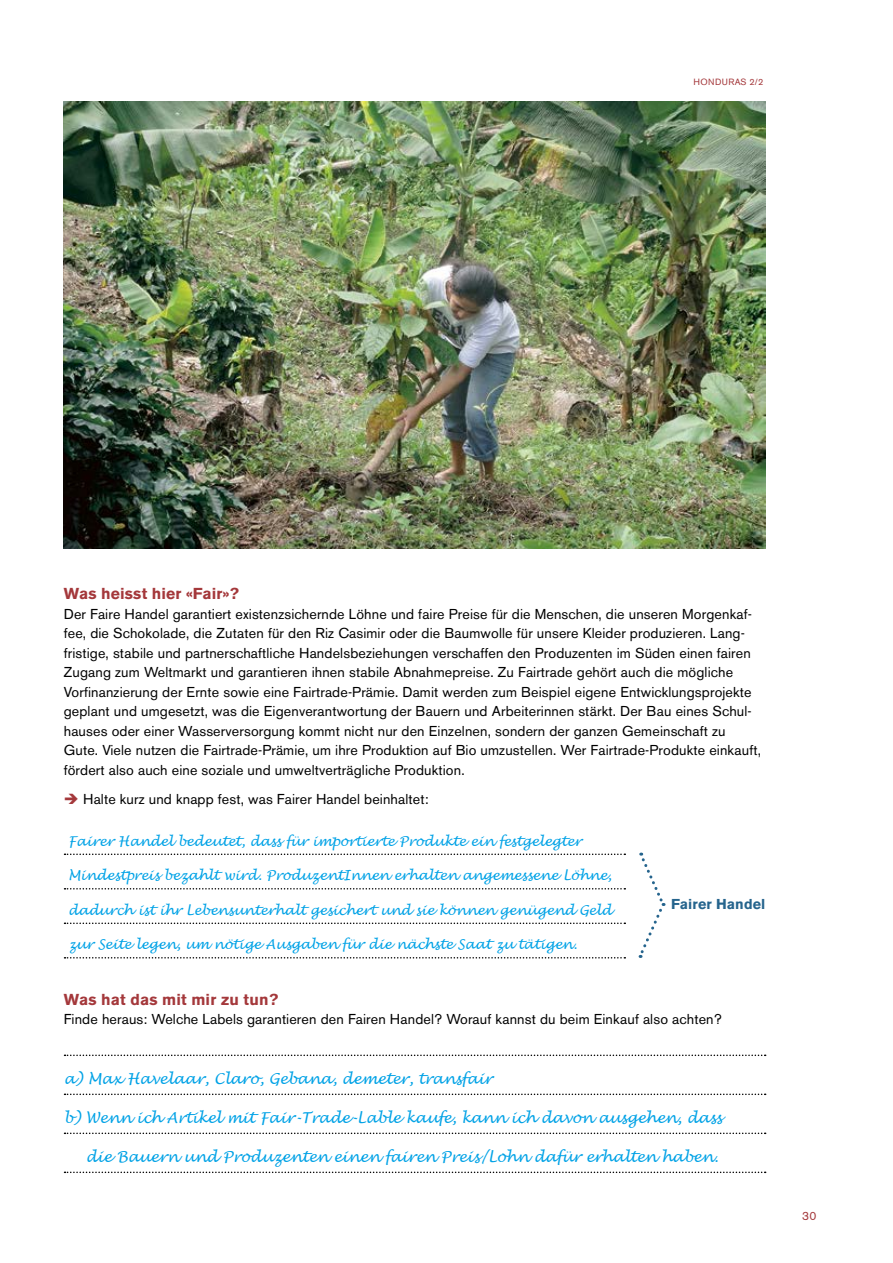
<style>
.page{position:relative;width:893px;height:1263px;background:#fff}
.page>*{position:absolute;margin:0;border:0;box-sizing:border-box;transform-origin:0 0}
.t1{font:700 15.75px "Akzidenz Grotesk BE";letter-spacing:.01em;color:#a4383b}
.t2{font:italic 15px "Lucida Handwriting";letter-spacing:-.01em;color:#00a2e6}
.t3{font:14.25px/19.5px "Akzidenz Grotesk BE";letter-spacing:.01em;color:#000}
.t4{font:700 14.25px "Akzidenz Grotesk BE";letter-spacing:.01em;color:#25648d}
.t5{font:italic 13.5px "Lucida Handwriting";letter-spacing:-.01em;color:#00a2e6}
.t6{font:12px "Akzidenz Grotesk BE";color:#a4383b}
.t7{font:9px "Akzidenz Grotesk BE";letter-spacing:.04em;color:#a4383b}
.s1{color:#a4383b}
</style>
<div class="page">
<svg style="left:65px;top:853px;width:560px;height:2px"></svg>
<svg style="left:65px;top:888px;width:560px;height:1px"></svg>
<svg style="left:65px;top:922px;width:560px;height:2px"></svg>
<svg style="left:65px;top:957px;width:560px;height:1px"></svg>
<svg style="left:65px;top:1054px;width:701px;height:2px"></svg>
<svg style="left:65px;top:1093px;width:701px;height:2px"></svg>
<svg style="left:65px;top:1132px;width:701px;height:2px"></svg>
<svg style="left:65px;top:1171px;width:701px;height:2px"></svg>
<svg style="left:638px;top:853px;width:28px;height:105px"></svg>
<img style="left:64px;top:101px;width:701px;height:447px">
<p class="t7" style="left:694px;top:77px;width:71px">HONDURAS 2/2</p>
<p class="t1" style="left:64px;top:584px;width:177px">Was heisst hier «Fair»?</p>
<p class="t3" style="left:64px;top:604px;width:699px">Der Faire Handel garantiert existenzsichernde Löhne und faire Preise für die Menschen, die unseren Morgenkaf&shy;fee, die Schokolade, die Zutaten für den Riz Casimir oder die Baumwolle für unsere Kleider produzieren. Lang&shy;fristige, stabile und partnerschaftliche Handelsbeziehungen verschaffen den Produzenten im Süden einen fairen Zugang zum Weltmarkt und garantieren ihnen stabile Abnahmepreise. Zu Fairtrade gehört auch die mögliche Vorfinanzierung der Ernte sowie eine Fairtrade-Prämie. Damit werden zum Beispiel eigene Entwicklungsprojekte geplant und umgesetzt, was die Eigenverantwortung der Bauern und Arbeiterinnen stärkt. Der Bau eines Schul&shy;hauses oder einer Wasserversorgung kommt nicht nur den Einzelnen, sondern der ganzen Gemeinschaft zu Gute. Viele nutzen die Fairtrade-Prämie, um ihre Produktion auf Bio umzustellen. Wer Fairtrade-Produkte einkauft, fördert also auch eine soziale und umweltverträgliche Produktion.</p>
<p class="t3" style="left:64px;top:789px;width:366px"><span class="s1">➔</span> Halte kurz und knapp fest, was Fairer Handel beinhaltet:</p>
<p class="t5" style="left:68px;top:833px;width:515px">Fairer Handel bedeutet, dass für importierte Produkte ein festgelegter</p>
<p class="t5" style="left:68px;top:867px;width:545px">Mindestpreis bezahlt wird. ProduzentInnen erhalten angemessene Löhne,</p>
<p class="t5" style="left:68px;top:902px;width:545px">dadurch ist ihr Lebensunterhalt gesichert und sie können genügend Geld</p>
<p class="t5" style="left:68px;top:936px;width:511px">zur Seite legen, um nötige Ausgaben für die nächste Saat zu tätigen.</p>
<p class="t4" style="left:671px;top:896px;width:96px">Fairer Handel</p>
<p class="t1" style="left:64px;top:990px;width:216px">Was hat das mit mir zu tun?</p>
<p class="t3" style="left:64px;top:1010px;width:659px">Finde heraus: Welche Labels garantieren den Fairen Handel? Worauf kannst du beim Einkauf also achten?</p>
<p class="t2" style="left:64px;top:1070px;width:430px">a) Max Havelaar, Claro, Gebana, demeter, transfair</p>
<p class="t2" style="left:64px;top:1109px;width:660px">b) Wenn ich Artikel mit Fair-Trade-Lable kaufe, kann ich davon ausgehen, dass</p>
<p class="t2" style="left:86px;top:1148px;width:634px">die Bauern und Produzenten einen fairen Preis/Lohn dafür erhalten haben.</p>
<p class="t6" style="left:802px;top:1209px;width:16px">30</p>
</div>
